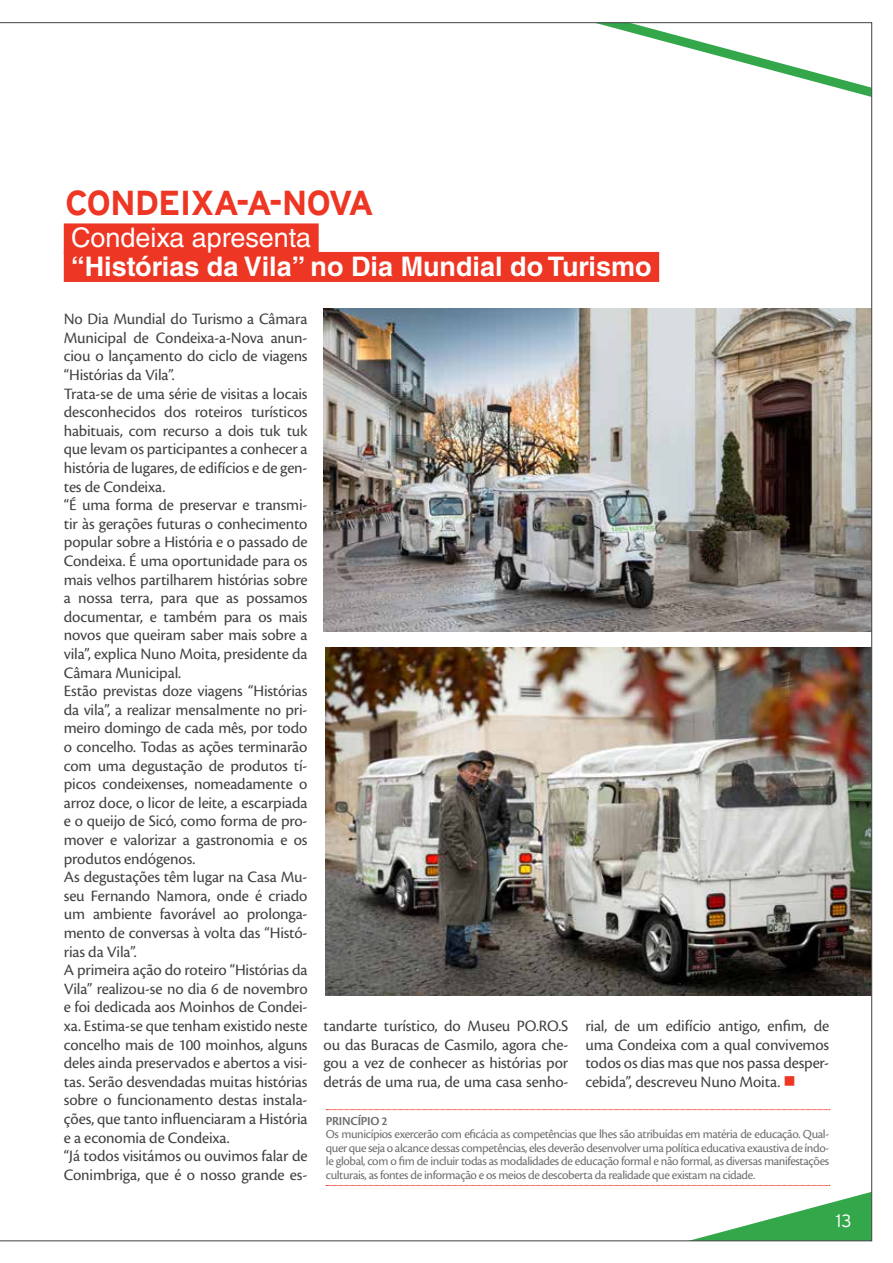
<style>
.page{position:relative;width:893px;height:1263px;background:#fff}
.page>*{position:absolute;margin:0;border:0;box-sizing:border-box;transform-origin:0 0}
.t1{font:700 34.5px "Interstate";color:#ee3624}
.t2{font:700 27px "Helvetica LT Std";color:#fff}
.t3{font:27px "Helvetica LT Std";color:#fff}
.t4{font:300 18px "Interstate";color:#fff}
.t5{font:16.5px/18.6px "Cronos Pro";letter-spacing:-.01em;color:#414042;text-align:justify}
.t6{font:12.75px/13.5px "Cronos Pro";letter-spacing:-.03em;color:#6d6e71;text-align:justify}
.t7{font:600 12.75px "Cronos Pro";color:#6d6e71}
.s1{color:#ee3624}
</style>
<div class="page">
<img style="left:0;top:22px;width:873px;height:1220px">
<h1 class="t1" style="left:65px;top:184px;width:43px">CONDEI</h1>
<h1 class="t1" style="left:190px;top:184px;width:139px">XA-‑A-‑NOVA</h1>
<h2 class="t3" style="left:71px;top:222px;width:241px">Condeixa apresenta</h2>
<h2 class="t2" style="left:71px;top:250px;width:582px">“Histórias da Vila” no Dia Mundial do Turismo</h2>
<p class="t5" style="left:64px;top:310px;width:245px;text-align:left">No Dia Mundial do Turismo a Câmara Municipal de Condeixa‑a‑Nova anun‑ ciou o lançamento do ciclo de viagens “Histórias da Vila”.<br>Trata‑se de uma série de visitas a locais desconhecidos dos roteiros turísticos habituais, com recurso a dois tuk tuk que levam os participantes a conhecer a história de lugares, de edifícios e de gen‑ tes de Condeixa.<br>“É uma forma de preservar e transmi‑ tir às gerações futuras o conhecimento popular sobre a História e o passado de Condeixa. É uma oportunidade para os mais velhos partilharem histórias sobre a nossa terra, para que as possamos documentar, e também para os mais novos que queiram saber mais sobre a vila”, explica Nuno Moita, presidente da Câmara Municipal.<br>Estão previstas doze viagens “Histórias da vila”, a realizar mensalmente no pri‑ meiro domingo de cada mês, por todo o concelho. Todas as ações terminarão com uma degustação de produtos tí‑ picos condeixenses, nomeadamente o arroz doce, o licor de leite, a escarpiada e o queijo de Sicó, como forma de pro‑ mover e valorizar a gastronomia e os produtos endógenos.<br>As degustações têm lugar na Casa Mu‑ seu Fernando Namora, onde é criado um ambiente favorável ao prolonga‑ mento de conversas à volta das “Histó‑ rias da Vila”.<br>A primeira ação do roteiro “Histórias da Vila” realizou‑se no dia 6 de novembro e foi dedicada aos Moinhos de Condei‑ xa. Estima‑se que tenham existido neste concelho mais de 100 moinhos, alguns deles ainda preservados e abertos a visi‑ tas. Serão desvendadas muitas histórias sobre o funcionamento destas instala‑ ções, que tanto influenciaram a História e a economia de Condeixa.<br>“Já todos visitámos ou ouvimos falar de Conimbriga, que é o nosso grande es‑</p>
<p class="t5" style="left:324px;top:1017px;width:246px">tandarte turístico, do Museu PO.RO.S ou das Buracas de Casmilo, agora che‑ gou a vez de conhecer as histórias por detrás de uma rua, de uma casa senho‑</p>
<p class="t5" style="left:585px;top:1017px;width:245px">rial, de um edifício antigo, enfim, de uma Condeixa com a qual convivemos todos os dias mas que nos passa desper‑ cebida”, descreveu Nuno Moita. <span class="s1">■</span></p>
<p class="t7" style="left:326px;top:1113px;width:14px">PRINC</p>
<p class="t7" style="left:358px;top:1113px;width:32px">ÍPIO 2</p>
<p class="t6" style="left:326px;top:1127px;width:505px">Os municípios exercerão com eficácia as competências que lhes são atribuídas em matéria de educação. Qual‑ quer que seja o alcance dessas competências, eles deverão desenvolver uma política educativa exaustiva de índo‑ le global, com o fim de incluir todas as modalidades de educação formal e não formal, as diversas manifestações culturais, as fontes de informação e os meios de descoberta da realidade que existam na cidade.</p>
<p class="t4" style="left:836px;top:1210px;width:17px">13</p>
</div>
